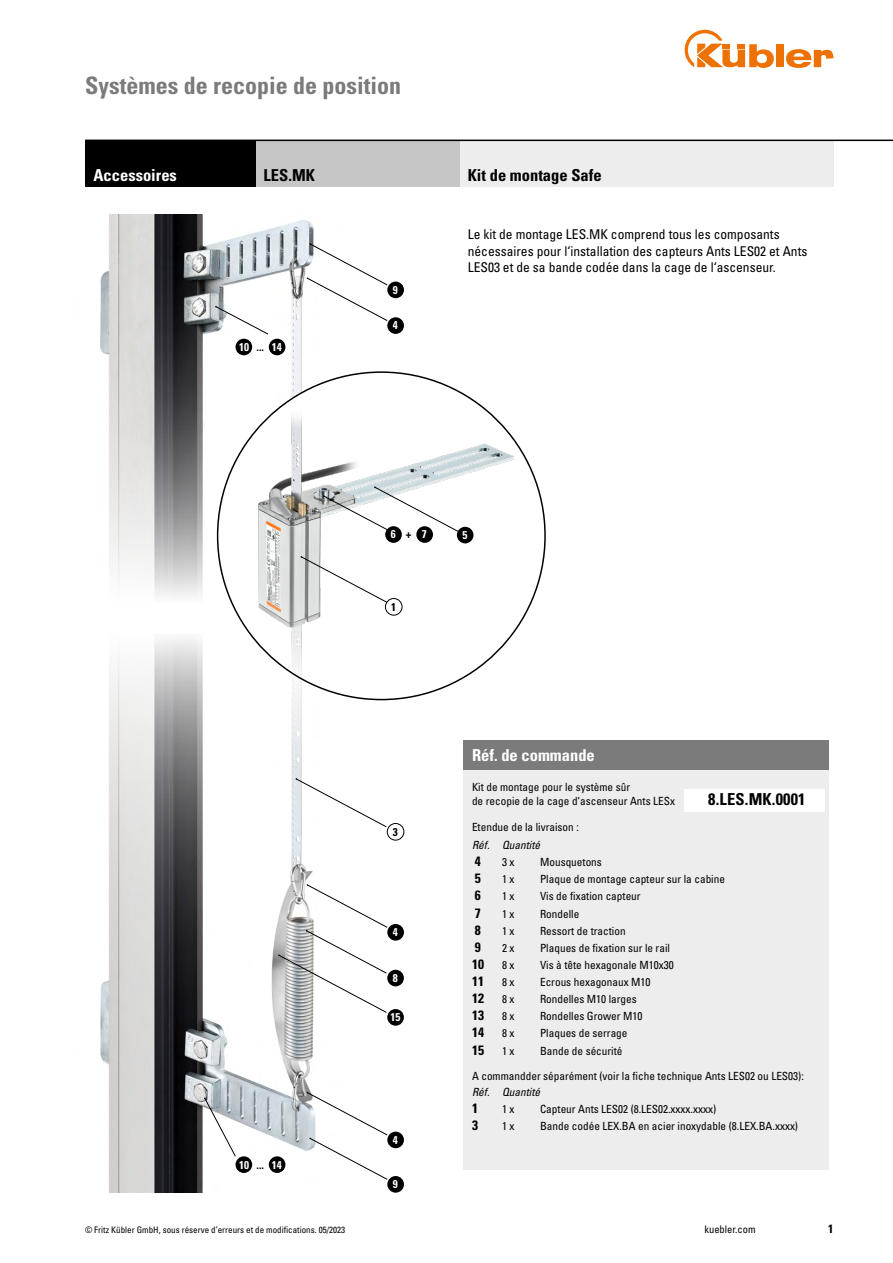
<style>
.page{position:relative;width:893px;height:1263px;background:#fff}
.page>*{position:absolute;margin:0;border:0;box-sizing:border-box;transform-origin:0 0}
.Kapitel{font:700 condensed 24px "Univers LT Std";color:#7c7b7b}
.Bestellschlüssel{font:700 condensed 16.5px "Univers LT Std";color:#000}
.Head_schwarz{font:700 condensed 16.5px "Univers LT Std";color:#fff}
.Head_weiß{font:700 condensed 16.5px "Univers LT Std";color:#000}
._9_Text_fett{font:condensed 13.5px/16.5px "Univers LT Std";color:#000}
.Bestellschlüssel-2{font:700 condensed 13.5px "Univers LT Std";color:#000}
.t1{font:700 condensed 12px "Univers LT Std";color:#000}
.Bestellschlüssel-3{font:condensed 11.25px "Univers LT Std";color:#000}
.Bestellschlüssel-4{font:italic condensed 11.25px "Univers LT Std";color:#000}
.t2{font:700 condensed 11.25px "Univers LT Std";color:#fff}
.t3{font:700 condensed 11.25px "Univers LT Std";color:#000}
.t4{font:condensed 10.5px "Univers LT Std";color:#000}
.t5{font:condensed 9px "Univers LT Std";color:#000}
.s1{color:#fff}
.s2{color:#000}
</style>
<div class="page">
<div style="left:776px;top:44px;width:8px;height:23px;background:#ee7203"></div>
<svg style="left:786px;top:49px;width:47px;height:19px"></svg>
<svg style="left:685px;top:30px;width:89px;height:38px"></svg>
<img style="left:100px;top:215px;width:314px;height:385px">
<div style="left:205px;top:379px;width:65px;height:88px;background:#fff"></div>
<img style="left:100px;top:639px;width:305px;height:554px">
<img style="left:230px;top:381px;width:315px;height:318px">
<svg style="left:307px;top:243px;width:81px;height:78px"></svg>
<svg style="left:307px;top:1092px;width:81px;height:88px"></svg>
<svg style="left:296px;top:778px;width:91px;height:49px"></svg>
<svg style="left:278px;top:884px;width:110px;height:129px"></svg>
<svg style="left:215px;top:306px;width:54px;height:29px"></svg>
<svg style="left:204px;top:1097px;width:32px;height:60px"></svg>
<svg style="left:323px;top:486px;width:135px;height:46px"></svg>
<svg style="left:301px;top:556px;width:87px;height:47px"></svg>
<div style="left:387px;top:282px;width:17px;height:16px;background:#000;border-radius:50%"></div>
<div style="left:387px;top:1176px;width:17px;height:17px;background:#000;border-radius:50%"></div>
<div style="left:387px;top:317px;width:17px;height:17px;background:#000;border-radius:50%"></div>
<div style="left:387px;top:924px;width:17px;height:17px;background:#000;border-radius:50%"></div>
<div style="left:387px;top:1131px;width:17px;height:17px;background:#000;border-radius:50%"></div>
<div style="left:387px;top:970px;width:17px;height:16px;background:#000;border-radius:50%"></div>
<div style="left:387px;top:823px;width:17px;height:17px;border:1px solid #000;border-radius:50%"></div>
<div style="left:387px;top:1009px;width:17px;height:17px;background:#000;border-radius:50%"></div>
<div style="left:269px;top:339px;width:16px;height:16px;background:#000;border-radius:50%"></div>
<div style="left:269px;top:1156px;width:16px;height:17px;background:#000;border-radius:50%"></div>
<div style="left:416px;top:526px;width:17px;height:17px;background:#000;border-radius:50%"></div>
<div style="left:457px;top:527px;width:16px;height:16px;background:#000;border-radius:50%"></div>
<div style="left:385px;top:598px;width:17px;height:17px;border:1px solid #000;border-radius:50%"></div>
<div style="left:236px;top:339px;width:16px;height:16px;background:#000;border-radius:50%"></div>
<div style="left:236px;top:1156px;width:16px;height:17px;background:#000;border-radius:50%"></div>
<div style="left:385px;top:526px;width:17px;height:17px;background:#000;border-radius:50%"></div>
<div style="left:463px;top:740px;width:366px;height:429px;background:#ededed"></div>
<div style="left:459px;top:140px;width:374px;height:47px;background:#ededed"></div>
<div style="left:255px;top:140px;width:204px;height:47px;background:#c6c6c6"></div>
<div style="left:85px;top:140px;width:170px;height:47px;background:#000"></div>
<div style="left:685px;top:789px;width:140px;height:22px;background:#fff"></div>
<div style="left:463px;top:740px;width:366px;height:30px;background:#7c7b7b"></div>
<hr style="left:85px;top:140px;width:808px;height:1px;background:#000">
<p class="Kapitel" style="left:85px;top:71px;width:317px">Systèmes de recopie de position</p>
<p class="Head_schwarz" style="left:94px;top:165px;width:85px">Accessoires</p>
<p class="Head_weiß" style="left:264px;top:165px;width:53px">LES.MK</p>
<p class="Bestellschlüssel" style="left:468px;top:165px;width:135px">Kit de montage Safe</p>
<p class="t3" style="left:239px;top:340px;width:26px"><span class="s1">10</span> ...</p>
<p class="t2" style="left:272px;top:340px;width:11px">14</p>
<p class="t2" style="left:393px;top:283px;width:6px">9</p>
<p class="t2" style="left:393px;top:319px;width:6px">4</p>
<p class="_9_Text_fett" style="left:468px;top:226px;width:341px">Le kit de montage LES.MK comprend tous les composants nécessaires pour l‘installation des capteurs Ants LES02 et Ants<br>LES03 et de sa bande codée dans la cage de l‘ascenseur.</p>
<p class="t3" style="left:239px;top:1157px;width:26px"><span class="s1">10</span> ...</p>
<p class="t2" style="left:272px;top:1157px;width:11px">14</p>
<p class="t2" style="left:391px;top:527px;width:22px">6 <span class="s2">+</span></p>
<p class="t2" style="left:422px;top:527px;width:6px">7</p>
<p class="t2" style="left:462px;top:528px;width:6px">5</p>
<p class="t3" style="left:391px;top:600px;width:6px">1</p>
<p class="t3" style="left:393px;top:825px;width:6px">3</p>
<p class="t2" style="left:393px;top:925px;width:6px">4</p>
<p class="t2" style="left:393px;top:971px;width:6px">8</p>
<p class="t2" style="left:390px;top:1010px;width:11px">15</p>
<p class="t2" style="left:393px;top:1133px;width:6px">4</p>
<p class="t2" style="left:393px;top:1177px;width:6px">9</p>
<p class="Head_schwarz" style="left:472px;top:745px;width:124px">Réf. de commande</p>
<p class="Bestellschlüssel-3" style="left:472px;top:779px;width:160px">Kit de montage pour le système sûr</p>
<p class="Bestellschlüssel-3" style="left:472px;top:794px;width:205px">de recopie de la cage d‘ascenseur Ants LESx</p>
<p class="Bestellschlüssel" style="left:708px;top:789px;width:99px">8.LES.MK.0001</p>
<p class="Bestellschlüssel-3" style="left:472px;top:819px;width:108px">Etendue de la livraison :</p>
<p class="Bestellschlüssel-4" style="left:472px;top:838px;width:70px">Réf. Quantité</p>
<p class="Bestellschlüssel-2" style="left:475px;top:853px;width:7px">4</p>
<p class="Bestellschlüssel-3" style="left:502px;top:855px;width:14px">3 x</p>
<p class="Bestellschlüssel-3" style="left:540px;top:855px;width:63px">Mousquetons</p>
<p class="Bestellschlüssel-2" style="left:475px;top:870px;width:7px">5</p>
<p class="Bestellschlüssel-3" style="left:502px;top:872px;width:14px">1 x</p>
<p class="Bestellschlüssel-3" style="left:540px;top:872px;width:186px">Plaque de montage capteur sur la cabine</p>
<p class="Bestellschlüssel-2" style="left:475px;top:887px;width:7px">6</p>
<p class="Bestellschlüssel-3" style="left:502px;top:889px;width:14px">1 x</p>
<p class="Bestellschlüssel-3" style="left:540px;top:889px;width:102px">Vis de fixation capteur</p>
<p class="Bestellschlüssel-2" style="left:475px;top:904px;width:7px">7</p>
<p class="Bestellschlüssel-3" style="left:502px;top:906px;width:14px">1 x</p>
<p class="Bestellschlüssel-3" style="left:540px;top:906px;width:41px">Rondelle</p>
<p class="Bestellschlüssel-2" style="left:475px;top:921px;width:7px">8</p>
<p class="Bestellschlüssel-3" style="left:502px;top:923px;width:14px">1 x</p>
<p class="Bestellschlüssel-3" style="left:540px;top:923px;width:87px">Ressort de traction</p>
<p class="Bestellschlüssel-2" style="left:475px;top:939px;width:7px">9</p>
<p class="Bestellschlüssel-3" style="left:502px;top:941px;width:14px">2 x</p>
<p class="Bestellschlüssel-3" style="left:540px;top:941px;width:131px">Plaques de fixation sur le rail</p>
<p class="Bestellschlüssel-2" style="left:472px;top:956px;width:13px">10</p>
<p class="Bestellschlüssel-3" style="left:502px;top:958px;width:14px">8 x</p>
<p class="Bestellschlüssel-3" style="left:540px;top:958px;width:135px">Vis à tête hexagonale M10x30</p>
<p class="Bestellschlüssel-2" style="left:472px;top:973px;width:13px">11</p>
<p class="Bestellschlüssel-3" style="left:502px;top:975px;width:14px">8 x</p>
<p class="Bestellschlüssel-3" style="left:540px;top:975px;width:112px">Ecrous hexagonaux M10</p>
<p class="Bestellschlüssel-2" style="left:472px;top:990px;width:13px">12</p>
<p class="Bestellschlüssel-3" style="left:502px;top:992px;width:14px">8 x</p>
<p class="Bestellschlüssel-3" style="left:540px;top:992px;width:98px">Rondelles M10 larges</p>
<p class="Bestellschlüssel-2" style="left:472px;top:1007px;width:13px">13</p>
<p class="Bestellschlüssel-3" style="left:502px;top:1009px;width:14px">8 x</p>
<p class="Bestellschlüssel-3" style="left:540px;top:1009px;width:104px">Rondelles Grower M10</p>
<p class="Bestellschlüssel-2" style="left:472px;top:1024px;width:13px">14</p>
<p class="Bestellschlüssel-3" style="left:502px;top:1026px;width:14px">8 x</p>
<p class="Bestellschlüssel-3" style="left:540px;top:1026px;width:89px">Plaques de serrage</p>
<p class="Bestellschlüssel-2" style="left:472px;top:1041px;width:13px">15</p>
<p class="Bestellschlüssel-3" style="left:502px;top:1043px;width:14px">1 x</p>
<p class="Bestellschlüssel-3" style="left:540px;top:1043px;width:84px">Bande de sécurité</p>
<p class="Bestellschlüssel-3" style="left:472px;top:1069px;width:333px">A commandder séparément (voir la fiche technique Ants LES02 ou LES03):</p>
<p class="Bestellschlüssel-4" style="left:472px;top:1085px;width:70px">Réf. Quantité</p>
<p class="Bestellschlüssel-2" style="left:472px;top:1100px;width:7px">1</p>
<p class="Bestellschlüssel-3" style="left:502px;top:1102px;width:14px">1 x</p>
<p class="Bestellschlüssel-3" style="left:540px;top:1102px;width:178px">Capteur Ants LES02 (8.LES02.xxxx.xxxx)</p>
<p class="Bestellschlüssel-2" style="left:472px;top:1117px;width:7px">3</p>
<p class="Bestellschlüssel-3" style="left:502px;top:1119px;width:14px">1 x</p>
<p class="Bestellschlüssel-3" style="left:540px;top:1119px;width:260px">Bande codée LEX.BA en acier inoxydable (8.LEX.BA.xxxx)</p>
<p class="t5" style="left:85px;top:1224px;width:262px">© Fritz Kübler GmbH, sous réserve d’erreurs et de modifications. 05/2023</p>
<p class="t4" style="left:704px;top:1223px;width:53px">kuebler.com</p>
<p class="t1" style="left:828px;top:1221px;width:7px">1</p>
</div>
